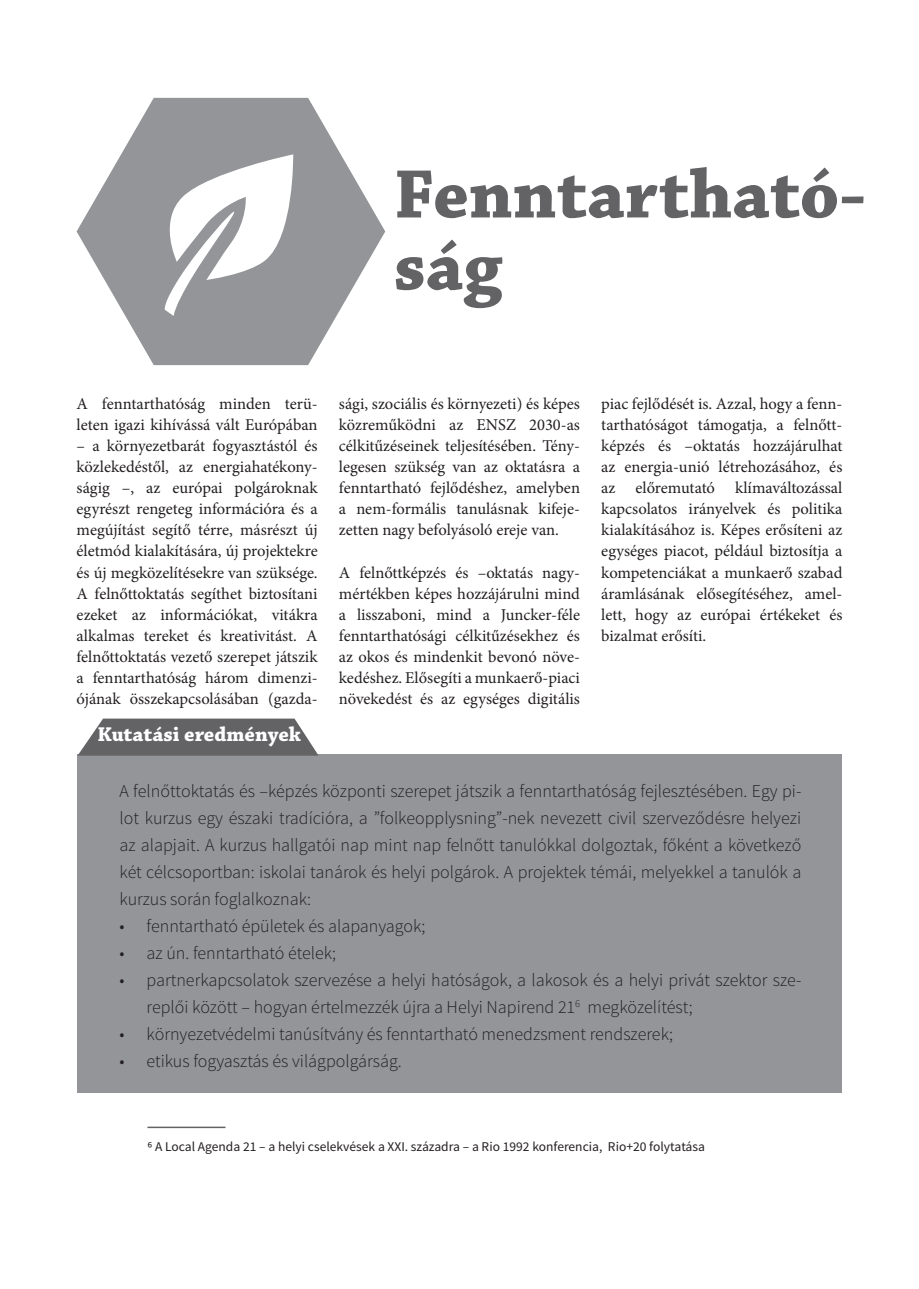
<style>
.page{position:relative;width:919px;height:1289px;background:#fff}
.page>*{position:absolute;margin:0;border:0;box-sizing:border-box;transform-origin:0 0}
.otsikko{font:700 72px/72px "Chaparral Pro";color:#636366}
.otsikko-2{font:700 21px "Chaparral Pro";color:#fff}
.boksi{font:300 18px/27px "Source Sans Pro";color:#231f20;text-align:justify}
.leipis{font:16.5px/21px "Minion Pro";color:#231f20;text-align:justify}
.boksi-2{font:13.35px "Source Sans Pro";color:#231f20}
.s1{font-size:13.5px}
</style>
<div class="page">
<svg style="left:77px;top:98px;width:308px;height:267px;fill:#939598"></svg>
<svg style="left:157px;top:154px;width:137px;height:162px"></svg>
<div style="left:78px;top:754px;width:764px;height:338px;background:#939598"></div>
<svg style="left:78px;top:718px;width:240px;height:37px;background:#747477"></svg>
<hr style="left:147px;top:1126px;width:78px;height:2px;background:#636366">
<p class="otsikko" style="left:394px;top:160px;width:474px">Fenntartható&shy;ság</p>
<p class="leipis" style="left:77px;top:394px;width:242px">A fenntarthatóság minden terü&shy;leten igazi kihívássá vált Európában</p>
<p class="leipis" style="left:77px;top:436px;width:242px">– a környezetbarát fogyasztástól és közlekedéstől, az energiahatékony&shy;ságig –, az európai polgároknak egyrészt rengeteg információra és a megújítást segítő térre, másrészt új életmód kialakítására, új projektekre és új megközelítésekre van szüksége.<br>A felnőttoktatás segíthet biztosítani ezeket az információkat, vitákra alkalmas tereket és kreativitást. A felnőttoktatás vezető szerepet játszik a fenntarthatóság három dimenzi&shy;ójának összekapcsolásában (gazda-</p>
<p class="leipis" style="left:339px;top:394px;width:242px">sági, szociális és környezeti) és képes közreműködni az ENSZ 2030-as célkitűzéseinek teljesítésében. Tény&shy;legesen szükség van az oktatásra a fenntartható fejlődéshez, amelyben a nem-formális tanulásnak kifeje&shy;zetten nagy befolyásoló ereje van.</p>
<p class="leipis" style="left:339px;top:562px;width:242px">A felnőttképzés és –oktatás nagy&shy;mértékben képes hozzájárulni mind a lisszaboni, mind a Juncker-féle fenntarthatósági célkitűzésekhez és az okos és mindenkit bevonó növe&shy;kedéshez. Elősegíti a munkaerő-piaci növekedést és az egységes digitális</p>
<p class="leipis" style="left:601px;top:394px;width:242px">piac fejlődését is. Azzal, hogy a fenn&shy;tarthatóságot támogatja, a felnőtt&shy;képzés és –oktatás hozzájárulhat az energia-unió létrehozásához, és az előremutató klímaváltozással kapcsolatos irányelvek és politika kialakításához is. Képes erősíteni az egységes piacot, például biztosítja a kompetenciákat a munkaerő szabad áramlásának elősegítéséhez, amel&shy;lett, hogy az európai értékeket és bizalmat erősíti.</p>
<p class="otsikko-2" style="left:97px;top:722px;width:205px">Kutatási eredmények</p>
<p class="boksi" style="left:119px;top:777px;width:683px">A felnőttoktatás és –képzés központi szerepet játszik a fenntarthatóság fejlesztésében. Egy pi&shy;lot kurzus egy északi tradícióra, a ”folkeopplysning”-nek nevezett civil szerveződésre helyezi az alapjait. A kurzus hallgatói nap mint nap felnőtt tanulókkal dolgoztak, főként a következő két célcsoportban: iskolai tanárok és helyi polgárok. A projektek témái, melyekkel a tanulók a kurzus során foglalkoznak:</p>
<p class="boksi" style="left:119px;top:912px;width:307px">• fenntartható épületek és alapanyagok;</p>
<p class="boksi" style="left:119px;top:939px;width:218px">• az ún. fenntartható ételek;</p>
<p class="boksi" style="left:146px;top:966px;width:656px;text-indent:-27px">• partnerkapcsolatok szervezése a helyi hatóságok, a lakosok és a helyi privát szektor sze&shy;replői között – hogyan értelmezzék újra a Helyi Napirend 21<sup>6</sup> megközelítést;</p>
<p class="boksi" style="left:119px;top:1020px;width:555px">• környezetvédelmi tanúsítvány és fenntartható menedzsment rendszerek;</p>
<p class="boksi" style="left:119px;top:1047px;width:284px">• etikus fogyasztás és világpolgárság.</p>
<p class="boksi-2" style="left:147px;top:1137px;width:559px"><span class="s1">6</span> A Local Agenda 21 – a helyi cselekvések a XXI. századra – a Rio 1992 konferencia, Rio+20 folytatása</p>
</div>
